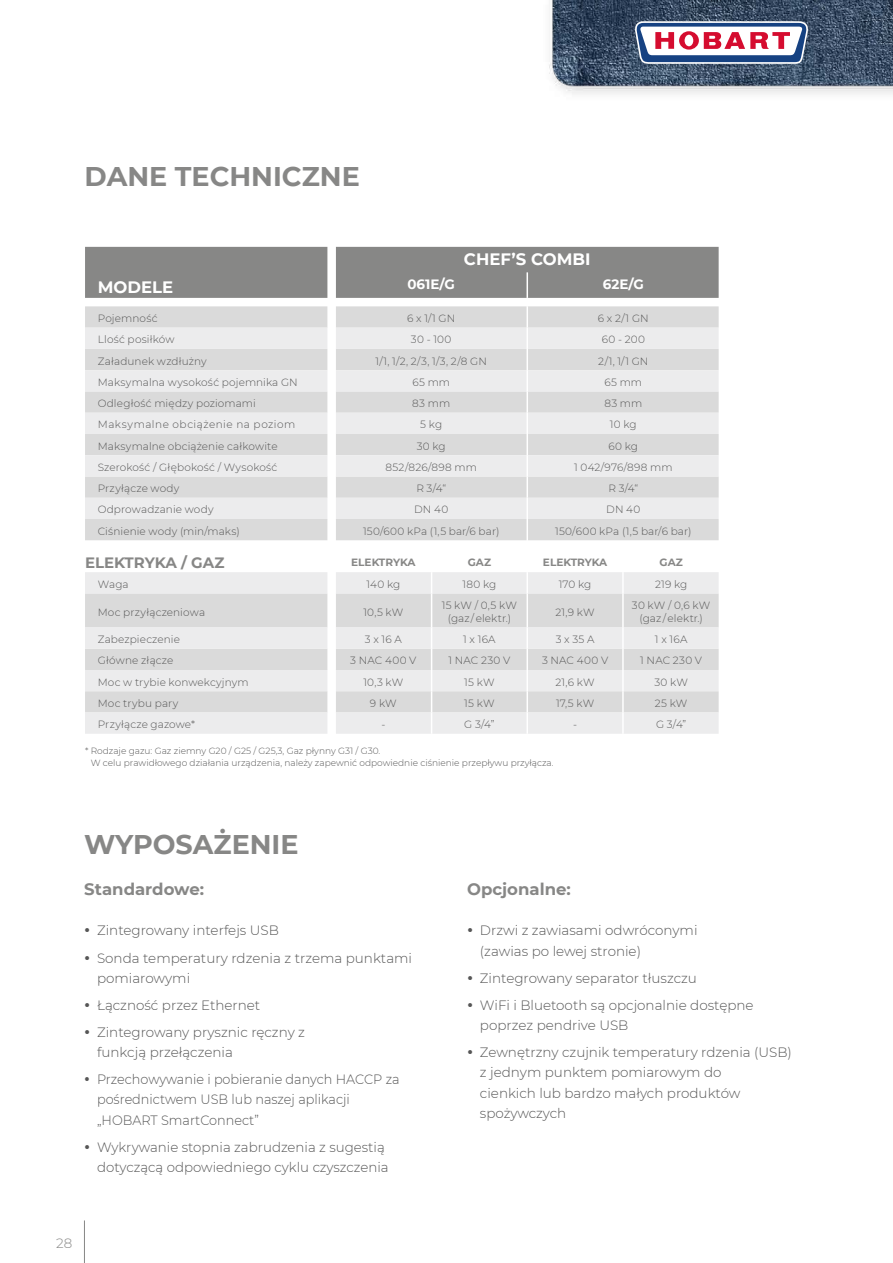
<style>
.page{position:relative;width:893px;height:1263px;background:#fff}
.page>*{position:absolute;margin:0;border:0;box-sizing:border-box;transform-origin:0 0}
.t1{font:700 27px "Montserrat";color:#878786}
.t2{font:700 16.5px "Montserrat";color:#878786}
.t3{font:700 16.5px "Montserrat";color:#fff}
.t4{font:700 15px "Montserrat";color:#878786}
.t5{font:300 13.5px/27px "Montserrat";color:#565656}
.t6{font:300 13.5px/20.2px "Montserrat";color:#565656;scale:.95 1}
.t7{font:700 13.5px "Montserrat";color:#fff}
.t8{font:300 13.5px "Montserrat";color:#878786}
.t9{font:300 10.5px/12.6px "Montserrat";letter-spacing:.015em;color:#565656;text-align:center}
.t10{font:300 10.5px "Montserrat";letter-spacing:.05em;color:#565656}
.t11{font:700 10.5px "Montserrat";color:#878786}
.t12{font:300 9px/12px "Montserrat";color:#565656}
</style>
<div class="page">
<hr style="left:84px;top:1220px;width:1px;height:43px;background:#878786">
<img style="left:549px;top:0;width:344px;height:94px">
<svg style="left:635px;top:21px;width:173px;height:43px"></svg>
<svg style="left:85px;top:306px;width:634px;height:22px;background:#dbdbdb"></svg>
<svg style="left:85px;top:328px;width:634px;height:406px;background:#e5e5e6"></svg>
<div style="left:85px;top:247px;width:634px;height:51px;background:#878786"></div>
<hr style="left:526px;top:306px;width:2px;height:22px;background:#fff">
<hr style="left:526px;top:328px;width:2px;height:21px;background:#fff">
<hr style="left:526px;top:349px;width:2px;height:21px;background:#fff">
<hr style="left:526px;top:370px;width:2px;height:21px;background:#fff">
<hr style="left:526px;top:391px;width:2px;height:22px;background:#fff">
<hr style="left:526px;top:413px;width:2px;height:21px;background:#fff">
<hr style="left:526px;top:434px;width:2px;height:21px;background:#fff">
<hr style="left:526px;top:455px;width:2px;height:21px;background:#fff">
<hr style="left:526px;top:476px;width:2px;height:22px;background:#fff">
<hr style="left:526px;top:498px;width:2px;height:21px;background:#fff">
<hr style="left:526px;top:519px;width:2px;height:21px;background:#fff">
<svg style="left:526px;top:540px;width:2px;height:9px"></svg>
<hr style="left:526px;top:549px;width:2px;height:23px;background:#fff">
<svg style="left:431px;top:549px;width:1px;height:44px"></svg>
<hr style="left:526px;top:572px;width:2px;height:21px;background:#fff">
<hr style="left:431px;top:593px;width:1px;height:34px;background:#fff">
<hr style="left:526px;top:593px;width:2px;height:34px;background:#fff">
<hr style="left:526px;top:627px;width:2px;height:22px;background:#fff">
<hr style="left:526px;top:649px;width:2px;height:21px;background:#fff">
<hr style="left:526px;top:670px;width:2px;height:21px;background:#fff">
<hr style="left:526px;top:691px;width:2px;height:21px;background:#fff">
<svg style="left:431px;top:627px;width:1px;height:107px"></svg>
<hr style="left:526px;top:712px;width:2px;height:22px;background:#fff">
<hr style="left:622px;top:549px;width:2px;height:23px;background:#fff">
<hr style="left:622px;top:572px;width:2px;height:21px;background:#fff">
<hr style="left:622px;top:593px;width:2px;height:34px;background:#fff">
<hr style="left:622px;top:627px;width:2px;height:22px;background:#fff">
<hr style="left:622px;top:649px;width:2px;height:21px;background:#fff">
<hr style="left:622px;top:670px;width:2px;height:21px;background:#fff">
<hr style="left:622px;top:691px;width:2px;height:21px;background:#fff">
<hr style="left:622px;top:712px;width:2px;height:22px;background:#fff">
<h1 class="t1" style="left:85px;top:157px;width:277px">DANE TECHNICZNE</h1>
<h2 class="t3" style="left:464px;top:248px;width:128px">CHEF’S COMBI</h2>
<h2 class="t3" style="left:98px;top:275px;width:77px">MODELE</h2>
<p class="t7" style="left:407px;top:275px;width:49px">061E/G</p>
<p class="t7" style="left:603px;top:275px;width:43px">62E/G</p>
<p class="t9" style="left:98px;top:312px;width:61px">Pojemność</p>
<p class="t9" style="left:407px;top:312px;width:50px">6 x 1/1 GN</p>
<p class="t9" style="left:598px;top:312px;width:52px">6 x 2/1 GN</p>
<p class="t9" style="left:98px;top:333px;width:78px">Llość posiłków</p>
<p class="t9" style="left:411px;top:333px;width:42px">30 - 100</p>
<p class="t9" style="left:602px;top:333px;width:45px">60 - 200</p>
<p class="t9" style="left:98px;top:354px;width:111px">Załadunek wzdłużny</p>
<p class="t9" style="left:375px;top:354px;width:113px">1/1, 1/2, 2/3, 1/3, 2/8 GN</p>
<p class="t9" style="left:598px;top:354px;width:52px">2/1, 1/1 GN</p>
<p class="t9" style="left:98px;top:375px;width:201px">Maksymalna wysokość pojemnika GN</p>
<p class="t9" style="left:412px;top:375px;width:39px">65 mm</p>
<p class="t9" style="left:604px;top:375px;width:39px">65 mm</p>
<p class="t9" style="left:98px;top:397px;width:160px">Odległość między poziomami</p>
<p class="t9" style="left:412px;top:397px;width:39px">83 mm</p>
<p class="t9" style="left:604px;top:397px;width:39px">83 mm</p>
<p class="t10" style="left:98px;top:418px;width:199px">Maksymalne obciążenie na poziom</p>
<p class="t9" style="left:420px;top:418px;width:23px">5 kg</p>
<p class="t9" style="left:610px;top:418px;width:28px">10 kg</p>
<p class="t9" style="left:98px;top:439px;width:181px">Maksymalne obciążenie całkowite</p>
<p class="t9" style="left:417px;top:439px;width:31px">30 kg</p>
<p class="t9" style="left:609px;top:439px;width:31px">60 kg</p>
<p class="t9" style="left:98px;top:461px;width:181px">Szerokość / Głębokość / Wysokość</p>
<p class="t9" style="left:386px;top:461px;width:93px">852/826/898 mm</p>
<p class="t9" style="left:574px;top:461px;width:100px">1 042/976/898 mm</p>
<p class="t9" style="left:98px;top:482px;width:83px">Przyłącze wody</p>
<p class="t9" style="left:416px;top:482px;width:31px">R 3/4“</p>
<p class="t9" style="left:608px;top:482px;width:31px">R 3/4“</p>
<p class="t9" style="left:98px;top:503px;width:117px">Odprowadzanie wody</p>
<p class="t9" style="left:414px;top:503px;width:36px">DN 40</p>
<p class="t9" style="left:606px;top:503px;width:36px">DN 40</p>
<p class="t9" style="left:98px;top:524px;width:144px">Ciśnienie wody (min/maks)</p>
<p class="t9" style="left:363px;top:524px;width:138px">150/600 kPa (1,5 bar/6 bar)</p>
<p class="t9" style="left:555px;top:524px;width:138px">150/600 kPa (1,5 bar/6 bar)</p>
<h3 class="t4" style="left:85px;top:552px;width:141px">ELEKTRYKA / GAZ</h3>
<p class="t11" style="left:351px;top:555px;width:66px">ELEKTRYKA</p>
<p class="t11" style="left:468px;top:555px;width:25px">GAZ</p>
<p class="t11" style="left:543px;top:555px;width:66px">ELEKTRYKA</p>
<p class="t11" style="left:660px;top:555px;width:25px">GAZ</p>
<p class="t9" style="left:98px;top:577px;width:32px">Waga</p>
<p class="t9" style="left:366px;top:577px;width:35px">140 kg</p>
<p class="t9" style="left:463px;top:577px;width:35px">180 kg</p>
<p class="t9" style="left:559px;top:577px;width:34px">170 kg</p>
<p class="t9" style="left:655px;top:577px;width:34px">219 kg</p>
<p class="t9" style="left:98px;top:605px;width:109px">Moc przyłączeniowa</p>
<p class="t9" style="left:363px;top:605px;width:42px">10,5 kW</p>
<p class="t9" style="left:442px;top:599px;width:77px">15 kW / 0,5 kW (gaz / elektr.)</p>
<p class="t9" style="left:556px;top:605px;width:41px">21,9 kW</p>
<p class="t9" style="left:632px;top:599px;width:80px">30 kW / 0,6 kW (gaz / elektr.)</p>
<p class="t9" style="left:98px;top:633px;width:84px">Zabezpieczenie</p>
<p class="t9" style="left:365px;top:633px;width:39px">3 x 16 A</p>
<p class="t9" style="left:463px;top:633px;width:34px">1 x 16A</p>
<p class="t9" style="left:556px;top:633px;width:40px">3 x 35 A</p>
<p class="t9" style="left:655px;top:633px;width:34px">1 x 16A</p>
<p class="t9" style="left:98px;top:654px;width:77px">Główne złącze</p>
<p class="t9" style="left:350px;top:654px;width:68px">3 NAC 400 V</p>
<p class="t9" style="left:448px;top:654px;width:63px">1 NAC 230 V</p>
<p class="t9" style="left:542px;top:654px;width:68px">3 NAC 400 V</p>
<p class="t9" style="left:640px;top:654px;width:63px">1 NAC 230 V</p>
<p class="t9" style="left:98px;top:675px;width:152px">Moc w trybie konwekcyjnym</p>
<p class="t9" style="left:363px;top:675px;width:42px">10,3 kW</p>
<p class="t9" style="left:464px;top:675px;width:32px">15 kW</p>
<p class="t9" style="left:555px;top:675px;width:41px">21,6 kW</p>
<p class="t9" style="left:654px;top:675px;width:35px">30 kW</p>
<p class="t9" style="left:98px;top:697px;width:82px">Moc trybu pary</p>
<p class="t9" style="left:370px;top:697px;width:28px">9 kW</p>
<p class="t9" style="left:464px;top:697px;width:32px">15 kW</p>
<p class="t9" style="left:556px;top:697px;width:40px">17,5 kW</p>
<p class="t9" style="left:655px;top:697px;width:34px">25 kW</p>
<p class="t9" style="left:98px;top:718px;width:99px">Przyłącze gazowe*</p>
<p class="t9" style="left:381px;top:718px;width:6px">-</p>
<p class="t9" style="left:464px;top:718px;width:32px">G 3/4”</p>
<p class="t9" style="left:573px;top:718px;width:6px">-</p>
<p class="t9" style="left:656px;top:718px;width:32px">G 3/4”</p>
<p class="t12" style="left:91px;top:744px;width:464px;text-indent:-6px">* Rodzaje gazu: Gaz ziemny G20 / G25 / G25,3, Gaz płynny G31 / G30.<br>W celu prawidłowego działania urządzenia, należy zapewnić odpowiednie ciśnienie przepływu przyłącza.</p>
<h1 class="t1" style="left:84px;top:825px;width:216px">WYPOSAŻENIE</h1>
<h2 class="t2" style="left:84px;top:877px;width:121px">Standardowe:</h2>
<p class="t5" style="left:97px;top:917px;width:317px">Zintegrowany interfejs USB<br>Sonda temperatury rdzenia z trzema punktami</p>
<p class="t5" style="left:97px;top:964px;width:210px">pomiarowymi<br>Łączność przez Ethernet<br>Zintegrowany prysznic ręczny z</p>
<p class="t5" style="left:97px;top:1038px;width:304px">funkcją przełączenia<br>Przechowywanie i pobieranie danych HACCP za</p>
<p class="t6" style="left:97px;top:1089px;width:268px">pośrednictwem USB lub naszej aplikacji „HOBART SmartConnect”</p>
<p class="t5" style="left:97px;top:1136px;width:293px;line-height:20.2px">Wykrywanie stopnia zabrudzenia z sugestią dotyczącą odpowiedniego cyklu czyszczenia</p>
<h2 class="t2" style="left:467px;top:877px;width:105px">Opcjonalne:</h2>
<p class="t5" style="left:480px;top:920px;width:219px;line-height:20.2px">Drzwi z zawiasami odwróconymi (zawias po lewej stronie)</p>
<p class="t5" style="left:480px;top:964px;width:275px">Zintegrowany separator tłuszczu<br>WiFi i Bluetooth są opcjonalnie dostępne</p>
<p class="t5" style="left:480px;top:1011px;width:314px">poprzez pendrive USB<br>Zewnętrzny czujnik temperatury rdzenia (USB)</p>
<p class="t5" style="left:480px;top:1062px;width:262px;line-height:20.2px">z jednym punktem pomiarowym do cienkich lub bardzo małych produktów spożywczych</p>
<p class="t8" style="left:56px;top:1234px;width:18px">28</p>
</div>
